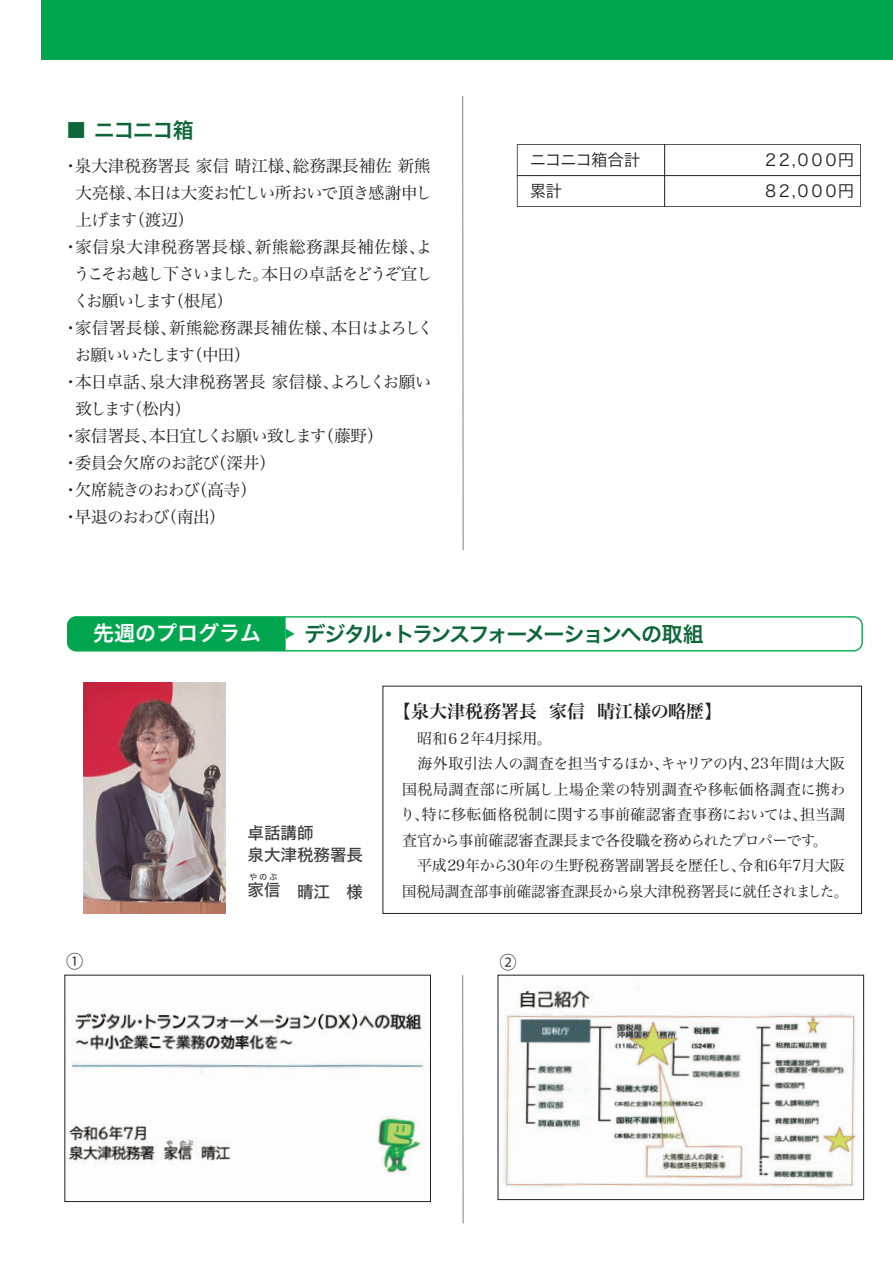
<style>
.page{position:relative;width:893px;height:1263px;background:#fff}
.page>*{position:absolute;margin:0;border:0;box-sizing:border-box;transform-origin:0 0}
.t1{font:21px "Hira Kaku Pro W6";letter-spacing:-.09em;color:#0c6638}
.t2{font:21px "Hira Kaku Pro W6";color:#fff}
.t3{font:21px "Hira Kaku Pro W6";letter-spacing:-.07em;color:#0c6638}
.t4{font:18px "Hira Min Pro W6";color:#231f20}
.t5{font:18px "Koz Go Pr 6 N";color:#231f20;scale:.96 1}
.t6{font:16.5px "Hira Min Pro W3";letter-spacing:-.03em;color:#231f20}
.t7{font:16.5px "Hira Min Pro W3";letter-spacing:-.085em;color:#231f20}
.t8{font:16.5px "Hira Min Pro W3";letter-spacing:.03em;color:#231f20}
.t9{font:16.5px "Hira Min Pro W3";letter-spacing:.02em;color:#231f20}
.t10{font:16.5px "Hira Min Pro W3";letter-spacing:.035em;color:#231f20}
.t11{font:16.5px "Hira Min Pro W3";letter-spacing:.005em;color:#231f20}
.t12{font:16.5px "Hira Min Pro W3";letter-spacing:-.065em;color:#231f20}
.t13{font:16.5px/22.5px "Hira Kaku Std W5";color:#3e3e3f}
.t14{font:16.5px/30.8px "Hira Kaku Pro W3";letter-spacing:-.155em;color:#231f20}
.t15{font:16.5px "Hira Min Pro W3";letter-spacing:-.075em;color:#231f20}
.t16{font:16.5px "Hira Min Pro W3";letter-spacing:-.08em;color:#231f20}
.t17{font:16.5px "Hira Min Pro W3";letter-spacing:-.13em;color:#231f20}
.t18{font:16.5px "Hira Min Pro W3";letter-spacing:-.055em;color:#231f20}
.t19{font:16.5px "Hira Kaku Pro W3";letter-spacing:-.06em;color:#231f20}
.t20{font:16.5px "Hira Kaku Pro W3";letter-spacing:-.09em;color:#231f20}
.t21{font:15px/25.5px "Hira Min Pro W3";color:#231f20}
.t22{font:8.25px "Hira Kaku Std W5";color:#3e3e3f}
</style>
<div class="page">
<img style="left:84px;top:683px;width:142px;height:230px">
<svg style="left:517px;top:144px;width:344px;height:63px"></svg>
<hr style="left:517px;top:175px;width:344px;height:1px;background:#231f20">
<hr style="left:664px;top:144px;width:1px;height:63px;background:#231f20">
<div style="left:42px;top:0;width:851px;height:60px;background:#00a54f"></div>
<div style="left:67px;top:616px;width:796px;height:35px;border:1px solid #00a54f;border-radius:9px"></div>
<div style="left:68px;top:617px;width:227px;height:34px;background:#00a54f"></div>
<svg style="left:462px;top:95px;width:2px;height:456px"></svg>
<svg style="left:462px;top:975px;width:2px;height:249px"></svg>
<div style="left:383px;top:686px;width:479px;height:228px;border:1px solid #231f20"></div>
<img style="left:68px;top:1013px;width:357px;height:160px">
<div style="left:65px;top:975px;width:366px;height:227px;border:1px solid #231f20"></div>
<img style="left:503px;top:980px;width:355px;height:208px">
<div style="left:498px;top:975px;width:366px;height:225px;border:1px solid #231f20"></div>
<h1 class="t3" style="left:66px;top:111px;width:129px">■ ニコニコ箱</h1>
<p class="t11" style="left:62px;top:152px;width:370px">・泉大津税務署長 家信 晴江様、総務課長補佐 新熊</p>
<p class="t6" style="left:76px;top:179px;width:358px">大亮様、本日は大変お忙しい所おいで頂き感謝申し</p>
<p class="t6" style="left:76px;top:206px;width:120px">上げます（渡辺）</p>
<p class="t10" style="left:62px;top:233px;width:371px">・家信泉大津税務署長様、新熊総務課長補佐様、よ</p>
<p class="t7" style="left:74px;top:260px;width:360px">うこそお越し下さいました。本日の卓話をどうぞ宜し</p>
<p class="t17" style="left:73px;top:287px;width:162px">くお願いします（根尾）</p>
<p class="t8" style="left:62px;top:314px;width:373px">・家信署長様、新熊総務課長補佐様、本日はよろしく</p>
<p class="t16" style="left:75px;top:341px;width:177px">お願いいたします（中田）</p>
<p class="t9" style="left:62px;top:368px;width:370px">・本日卓話、泉大津税務署長 家信様、よろしくお願い</p>
<p class="t6" style="left:76px;top:395px;width:117px">致します（松内）</p>
<p class="t12" style="left:62px;top:422px;width:323px">・家信署長、本日宜しくお願い致します（藤野）</p>
<p class="t6" style="left:62px;top:449px;width:215px">・委員会欠席のお詫び（深井）</p>
<p class="t15" style="left:62px;top:476px;width:196px">・欠席続きのおわび（高寺）</p>
<p class="t18" style="left:62px;top:503px;width:165px">・早退のおわび（南出）</p>
<p class="t19" style="left:530px;top:145px;width:112px">ニコニコ箱合計</p>
<p class="t14" style="left:762px;top:143px;width:93px">２２,０００円<br>８２,０００円</p>
<p class="t20" style="left:530px;top:176px;width:34px">累計</p>
<h1 class="t2" style="left:93px;top:614px;width:170px">先週のプログラム</h1>
<h1 class="t1" style="left:304px;top:615px;width:401px">デジタル・トランスフォーメーションへの取組</h1>
<p class="t13" style="left:248px;top:821px;width:117px">卓話講師<br>泉大津税務署長</p>
<p class="t22" style="left:249px;top:871px;width:30px">やのぶ</p>
<p class="t13" style="left:248px;top:881px;width:117px">家信　晴江　様</p>
<p class="t4" style="left:393px;top:695px;width:331px">【泉大津税務署長 家信 晴江様の略歴】</p>
<p class="t21" style="left:400px;top:724px;width:449px">　昭和６２年4月採用。<br>　海外取引法人の調査を担当するほか、キャリアの内、23年間は大阪国税局調査部に所属し上場企業の特別調査や移転価格調査に携わり、特に移転価格税制に関する事前確認審査事務においては、担当調査官から事前確認審査課長まで各役職を務められたプロパーです。<br>　平成29年から30年の生野税務署副署長を歴任し、令和6年7月大阪国税局調査部事前確認審査課長から泉大津税務署長に就任されました。</p>
<p class="t5" style="left:66px;top:951px;width:20px">①</p>
<p class="t5" style="left:499px;top:952px;width:20px">②</p>
</div>
